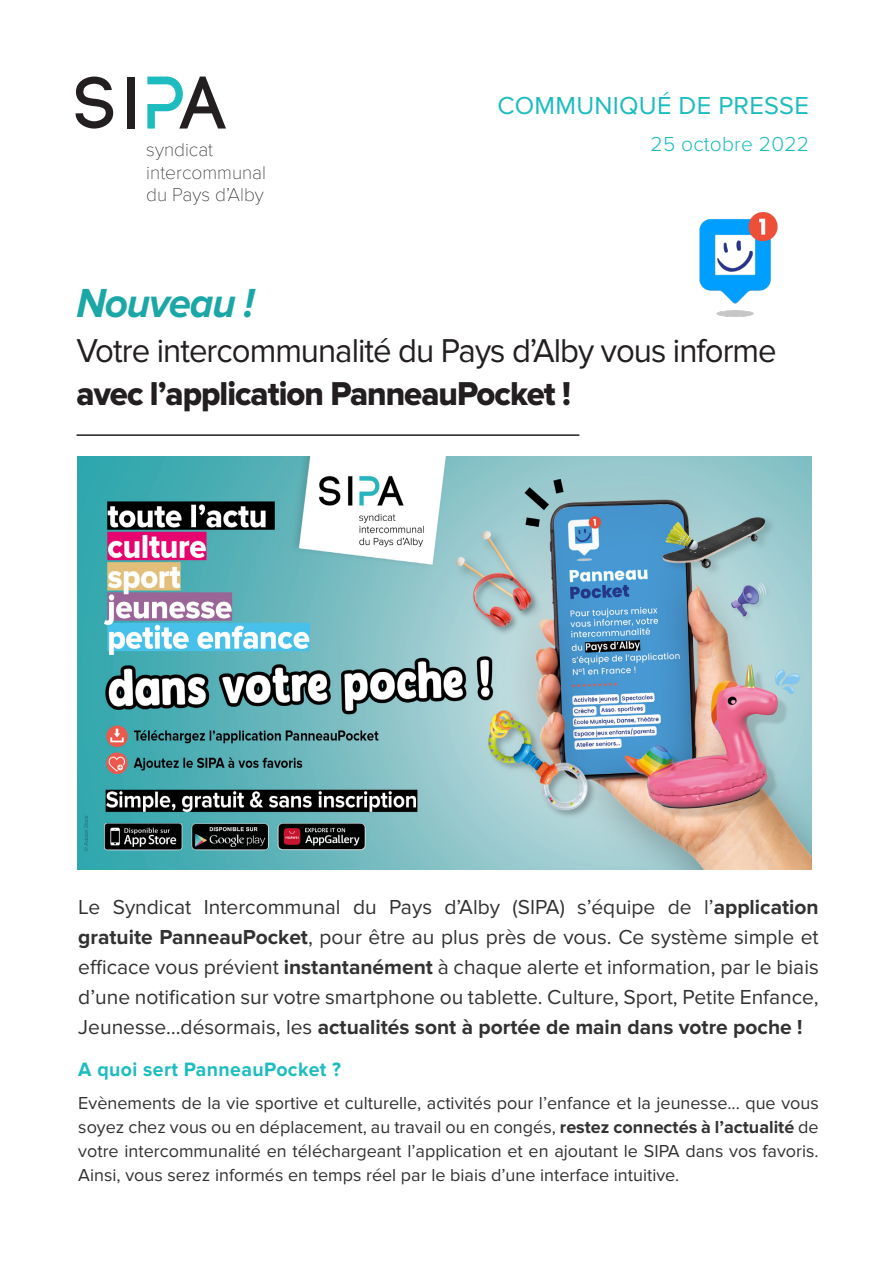
<style>
.page{position:relative;width:893px;height:1263px;background:#fff}
.page>*{position:absolute;margin:0;border:0;box-sizing:border-box;transform-origin:0 0}
.t1{font:italic 700 42.15px "Proxima Nova";letter-spacing:-.03em;color:#1ba7a6;scale:.96 1}
.t2{font:34.2px/43.5px "Proxima Nova";letter-spacing:-.03em;color:#231f20;scale:.96 1}
.t3{font:25.5px "Proxima Nova";letter-spacing:.01em;color:#1cbcbf}
.Chapeau{font:21px/30px "Proxima Nova";color:#333233;text-align:justify}
.t4{font:300 21px "Proxima Nova";letter-spacing:.01em;color:#1cbcbf}
.Chapeau-2{font:700 20.1px "Proxima Nova";letter-spacing:.02em;color:#1cbcbf}
.t5{font:100 19.2px "Proxima Nova T";color:#231f20}
.Chapeau-3{font:18px/24px "Proxima Nova";color:#333233;text-align:justify}
.s1{font-family:"Proxima Nova Extrabld"}
.s2{font-weight:700}
</style>
<div class="page">
<svg style="left:76px;top:77px;width:37px;height:52px"></svg>
<div style="left:127px;top:77px;width:8px;height:52px;background:#231f20"></div>
<svg style="left:147px;top:77px;width:79px;height:52px"></svg>
<hr style="left:77px;top:434px;width:502px;height:2px;background:#231f20">
<img style="left:78px;top:457px;width:733px;height:412px">
<img style="left:699px;top:212px;width:79px;height:105px">
<p class="t5" style="left:146px;top:139px;width:68px">syndicat</p>
<p class="t5" style="left:146px;top:161px;width:121px">intercommunal</p>
<p class="t5" style="left:146px;top:184px;width:119px">du Pays d’Alby</p>
<p class="t3" style="left:497px;top:91px;width:313px">COMMUNIQUÉ DE PRESSE</p>
<p class="t4" style="left:651px;top:132px;width:160px">25 octobre 2022</p>
<p class="t1" style="left:77px;top:279px;width:187px">Nouveau !</p>
<p class="t2" style="left:77px;top:329px;width:731px">Votre intercommunalité du Pays d’Alby vous informe <span class="s1">avec l’application PanneauPocket !</span></p>
<p class="Chapeau" style="left:78px;top:892px;width:742px">Le Syndicat Intercommunal du Pays d’Alby (SIPA) s’équipe de l’<span class="s2">application gratuite PanneauPocket</span>, pour être au plus près de vous. Ce système simple et efficace vous prévient <span class="s2">instantanément</span> à chaque alerte et information, par le biais d’une notification sur votre smartphone ou tablette. Culture, Sport, Petite Enfance, Jeunesse…désormais, les <span class="s2">actualités sont à portée de main dans votre poche !</span></p>
<p class="Chapeau-2" style="left:78px;top:1058px;width:264px">A quoi sert PanneauPocket ?</p>
<p class="Chapeau-3" style="left:78px;top:1091px;width:742px">Evènements de la vie sportive et culturelle, activités pour l’enfance et la jeunesse... que vous soyez chez vous ou en déplacement, au travail ou en congés, <span class="s2">restez connectés à l’actualité</span> de votre intercommunalité en téléchargeant l’application et en ajoutant le SIPA dans vos favoris.<br>Ainsi, vous serez informés en temps réel par le biais d’une interface intuitive.</p>
</div>
